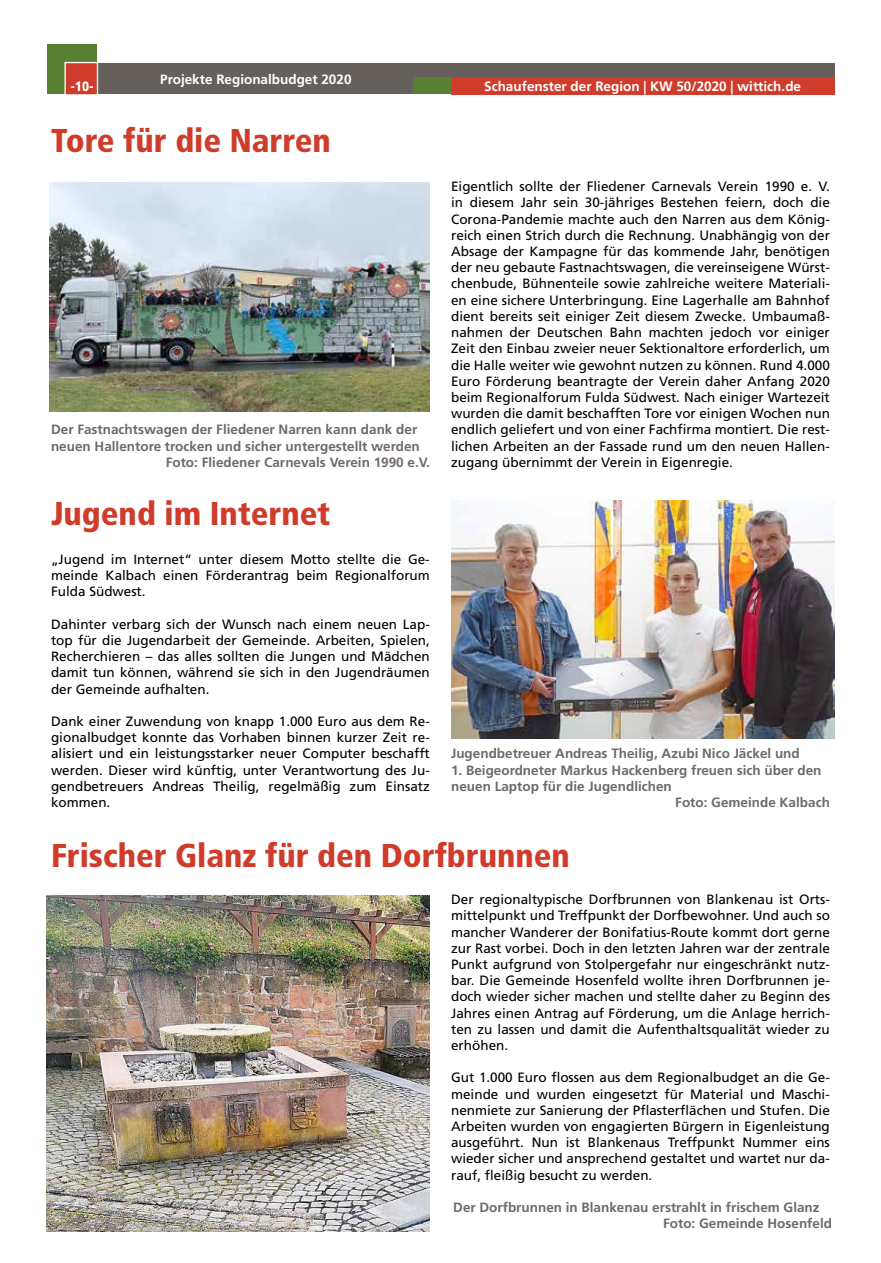
<style>
.page{position:relative;width:881px;height:1263px;background:#fff}
.page>*{position:absolute;margin:0;border:0;box-sizing:border-box;transform-origin:0 0}
.t1{font:900 condensed 33px "Frutiger LT";color:#d03c2b}
.t2{font:13.5px/16.2px "Frutiger LT";color:#000;text-align:justify}
.t3{font:700 13.5px/16.2px "Frutiger LT";color:#6f6a66}
.t4{font:700 13.5px "Frutiger LT";color:#fff}
.t5{font:900 condensed 13.5px "Frutiger LT";color:#fff}
</style>
<div class="page">
<div style="left:97px;top:63px;width:736px;height:31px;background:#66605c"></div>
<div style="left:451px;top:77px;width:382px;height:17px;background:#d03c2b"></div>
<div style="left:47px;top:44px;width:49px;height:50px;background:#587f32"></div>
<div style="left:64px;top:62px;width:34px;height:34px;background:#d03c2b;border:1px solid #fff"></div>
<div style="left:413px;top:77px;width:38px;height:17px;background:#587f32"></div>
<img style="left:49px;top:182px;width:380px;height:230px">
<img style="left:451px;top:500px;width:382px;height:238px">
<img style="left:47px;top:895px;width:382px;height:336px">
<p class="t4" style="left:160px;top:71px;width:193px">Projekte Regionalbudget 2020</p>
<p class="t5" style="left:71px;top:78px;width:25px">-10-</p>
<p class="t4" style="left:484px;top:78px;width:318px">Schaufenster der Region | KW 50/2020 | wittich.de</p>
<h1 class="t1" style="left:51px;top:121px;width:281px">Tore für die Narren</h1>
<p class="t2" style="left:451px;top:179px;width:380px">Eigentlich sollte der Fliedener Carnevals Verein 1990 e. V. in diesem Jahr sein 30-jähriges Bestehen feiern, doch die Corona-Pandemie machte auch den Narren aus dem König&shy;reich einen Strich durch die Rechnung. Unabhängig von der Absage der Kampagne für das kommende Jahr, benötigen der neu gebaute Fastnachtswagen, die vereinseigene Würst&shy;chenbude, Bühnenteile sowie zahlreiche weitere Materiali&shy;en eine sichere Unterbringung. Eine Lagerhalle am Bahnhof dient bereits seit einiger Zeit diesem Zwecke. Umbaumaß&shy;nahmen der Deutschen Bahn machten jedoch vor einiger Zeit den Einbau zweier neuer Sektionaltore erforderlich, um die Halle weiter wie gewohnt nutzen zu können. Rund 4.000<br>Euro Förderung beantragte der Verein daher Anfang 2020 beim Regionalforum Fulda Südwest. Nach einiger Wartezeit wurden die damit beschafften Tore vor einigen Wochen nun endlich geliefert und von einer Fachfirma montiert. Die rest&shy;lichen Arbeiten an der Fassade rund um den neuen Hallen&shy;zugang übernimmt der Verein in Eigenregie.</p>
<p class="t3" style="left:51px;top:422px;width:367px">Der Fastnachtswagen der Fliedener Narren kann dank der</p>
<p class="t3" style="left:51px;top:438px;width:370px">neuen Hallentore trocken und sicher untergestellt werden</p>
<p class="t3" style="left:166px;top:454px;width:265px">Foto: Fliedener Carnevals Verein 1990 e.V.</p>
<h1 class="t1" style="left:51px;top:494px;width:281px">Jugend im Internet</h1>
<p class="t2" style="left:51px;top:551px;width:380px">„Jugend im Internet“ unter diesem Motto stellte die Ge&shy;meinde Kalbach einen Förderantrag beim Regionalforum Fulda Südwest.</p>
<p class="t2" style="left:51px;top:616px;width:380px">Dahinter verbarg sich der Wunsch nach einem neuen Lap&shy;top für die Jugendarbeit der Gemeinde. Arbeiten, Spielen, Recherchieren – das alles sollten die Jungen und Mädchen damit tun können, während sie sich in den Jugendräumen der Gemeinde aufhalten.</p>
<p class="t2" style="left:51px;top:713px;width:380px">Dank einer Zuwendung von knapp 1.000 Euro aus dem Re&shy;gionalbudget konnte das Vorhaben binnen kurzer Zeit re&shy;alisiert und ein leistungsstarker neuer Computer beschafft werden. Dieser wird künftig, unter Verantwortung des Ju&shy;gendbetreuers Andreas Theilig, regelmäßig zum Einsatz kommen.</p>
<p class="t3" style="left:451px;top:746px;width:350px">Jugendbetreuer Andreas Theilig, Azubi Nico Jäckel und</p>
<p class="t3" style="left:451px;top:762px;width:372px">1. Beigeordneter Markus Hackenberg freuen sich über den</p>
<p class="t3" style="left:451px;top:778px;width:222px">neuen Laptop für die Jugendlichen</p>
<p class="t3" style="left:675px;top:794px;width:156px">Foto: Gemeinde Kalbach</p>
<h1 class="t1" style="left:51px;top:835px;width:520px">Frischer Glanz für den Dorfbrunnen</h1>
<p class="t2" style="left:451px;top:891px;width:380px">Der regionaltypische Dorfbrunnen von Blankenau ist Orts&shy;mittelpunkt und Treffpunkt der Dorfbewohner. Und auch so mancher Wanderer der Bonifatius-Route kommt dort gerne zur Rast vorbei. Doch in den letzten Jahren war der zentrale Punkt aufgrund von Stolpergefahr nur eingeschränkt nutz&shy;bar. Die Gemeinde Hosenfeld wollte ihren Dorfbrunnen je&shy;doch wieder sicher machen und stellte daher zu Beginn des Jahres einen Antrag auf Förderung, um die Anlage herrich&shy;ten zu lassen und damit die Aufenthaltsqualität wieder zu erhöhen.</p>
<p class="t2" style="left:451px;top:1070px;width:380px">Gut 1.000 Euro flossen aus dem Regionalbudget an die Ge&shy;meinde und wurden eingesetzt für Material und Maschi&shy;nenmiete zur Sanierung der Pflasterflächen und Stufen. Die Arbeiten wurden von engagierten Bürgern in Eigenleistung ausgeführt. Nun ist Blankenaus Treffpunkt Nummer eins wieder sicher und ansprechend gestaltet und wartet nur da&shy;rauf, fleißig besucht zu werden.</p>
<p class="t3" style="left:662px;top:1199px;width:170px;text-indent:-210px">Der Dorfbrunnen in Blankenau erstrahlt in frischem Glanz<br>Foto: Gemeinde Hosenfeld</p>
</div>
